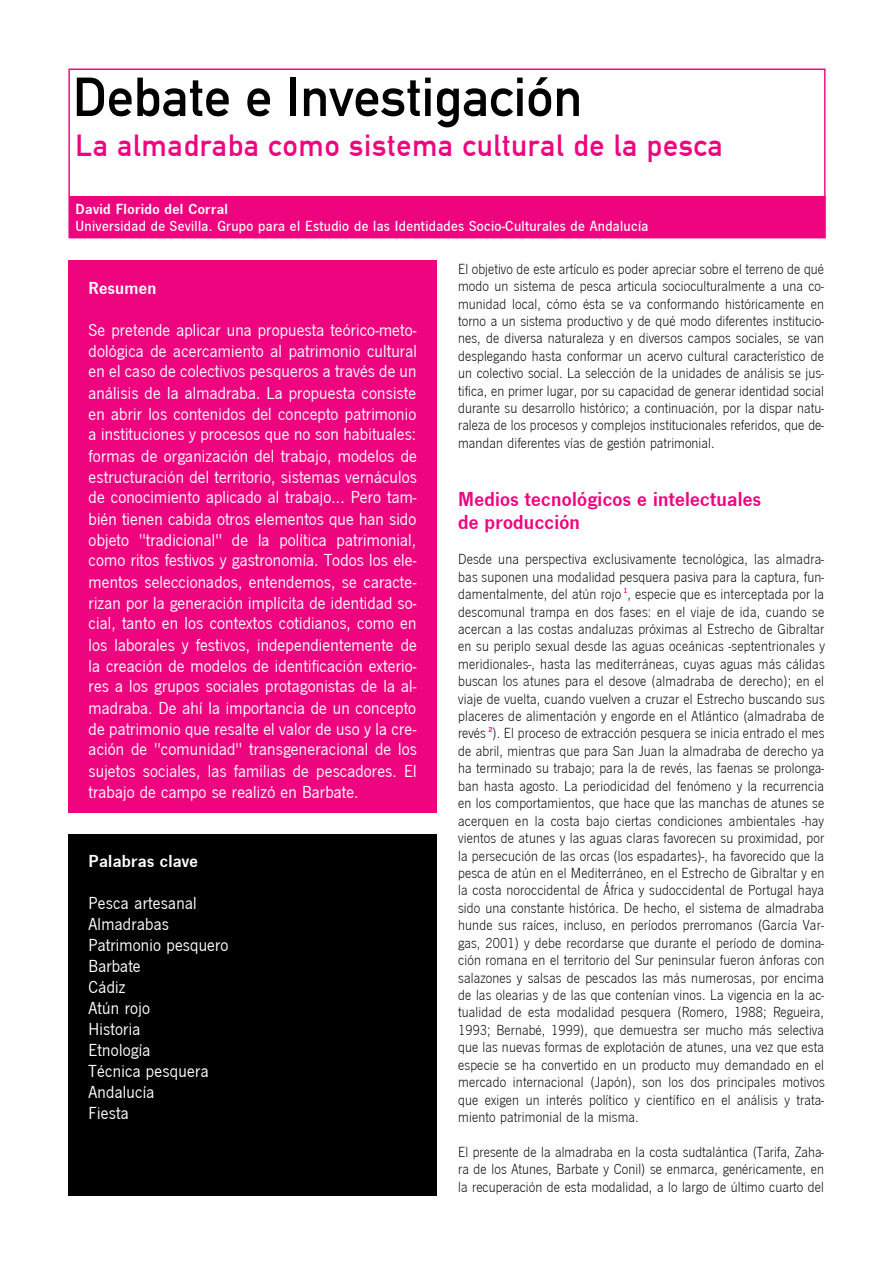
<style>
.page{position:relative;width:893px;height:1263px;background:#fff}
.page>*{position:absolute;margin:0;border:0;box-sizing:border-box;transform-origin:0 0}
.t1{font:54px "DIN Mittelschrift";color:#000}
.t2{font:29.85px "DIN Mittelschrift";letter-spacing:.025em;color:#ef047f}
.t3{font:700 20.85px/22.6px "News Got T Dem";letter-spacing:.015em;color:#ef047f}
.t4{font:18px/21px "News Got T";letter-spacing:.01em;color:#fff}
.t5{font:700 18px "News Got T Dem";letter-spacing:.015em;color:#fff}
.t6{font:15.15px/17.4px "News Got T Lig";letter-spacing:.005em;color:#000;text-align:justify}
.t7{font:15.15px "News Got T Med";letter-spacing:.02em;color:#fff}
.t8{font:700 15.15px "News Got T Dem";letter-spacing:.02em;color:#fff}
</style>
<div class="page">
<svg style="left:68px;top:69px;width:757px;height:169px"></svg>
<div style="left:69px;top:196px;width:756px;height:42px;background:#ef047f"></div>
<div style="left:68px;top:260px;width:369px;height:553px;background:#ef047f"></div>
<div style="left:68px;top:834px;width:369px;height:361px;background:#000"></div>
<h1 class="t1" style="left:73px;top:65px;width:511px">Debate e Investigación</h1>
<h2 class="t2" style="left:76px;top:128px;width:648px">La almadraba como sistema cultural de la pesca</h2>
<p class="t8" style="left:76px;top:200px;width:154px">David Florido del Corral</p>
<p class="t7" style="left:76px;top:218px;width:574px">Universidad de Sevilla. Grupo para el Estudio de las Identidades Socio-Culturales de Andalucía</p>
<p class="t5" style="left:89px;top:277px;width:69px">Resumen</p>
<p class="t4" style="left:89px;top:319px;width:330px;text-align:justify">Se pretende aplicar una propuesta teórico-meto&shy;dológica de acercamiento al patrimonio cultural en el caso de colectivos pesqueros a través de un análisis de la almadraba. La propuesta consiste en abrir los contenidos del concepto patrimonio a instituciones y procesos que no son habituales: formas de organización del trabajo, modelos de estructuración del territorio, sistemas vernáculos de conocimiento aplicado al trabajo... Pero tam&shy;bién tienen cabida otros elementos que han sido objeto "tradicional" de la política patrimonial, como ritos festivos y gastronomía. Todos los ele&shy;mentos seleccionados, entendemos, se caracte&shy;rizan por la generación implícita de identidad so&shy;cial, tanto en los contextos cotidianos, como en los laborales y festivos, independientemente de la creación de modelos de identificación exterio&shy;res a los grupos sociales protagonistas de la al&shy;madraba. De ahí la importancia de un concepto de patrimonio que resalte el valor de uso y la cre&shy;ación de "comunidad" transgeneracional de los sujetos sociales, las familias de pescadores. El trabajo de campo se realizó en Barbate.</p>
<p class="t5" style="left:89px;top:851px;width:111px">Palabras clave</p>
<p class="t4" style="left:89px;top:893px;width:141px">Pesca artesanal<br>Almadrabas<br>Patrimonio pesquero<br>Barbate<br>Cádiz<br>Atún rojo<br>Historia<br>Etnología<br>Técnica pesquera<br>Andalucía<br>Fiesta</p>
<p class="t6" style="left:458px;top:260px;width:367px">El objetivo de este artículo es poder apreciar sobre el terreno de qué modo un sistema de pesca articula socioculturalmente a una co&shy;munidad local, cómo ésta se va conformando históricamente en torno a un sistema productivo y de qué modo diferentes institucio&shy;nes, de diversa naturaleza y en diversos campos sociales, se van desplegando hasta conformar un acervo cultural característico de un colectivo social. La selección de la unidades de análisis se jus&shy;tifica, en primer lugar, por su capacidad de generar identidad social durante su desarrollo histórico; a continuación, por la dispar natu&shy;raleza de los procesos y complejos institucionales referidos, que de&shy;mandan diferentes vías de gestión patrimonial.</p>
<h3 class="t3" style="left:458px;top:487px;width:304px">Medios tecnológicos e intelectuales de producción</h3>
<p class="t6" style="left:458px;top:550px;width:368px">Desde una perspectiva exclusivamente tecnológica, las almadra&shy;bas suponen una modalidad pesquera pasiva para la captura, fun&shy;damentalmente, del atún rojo <sup>1</sup>, especie que es interceptada por la descomunal trampa en dos fases: en el viaje de ida, cuando se acercan a las costas andaluzas próximas al Estrecho de Gibraltar en su periplo sexual desde las aguas oceánicas -septentrionales y meridionales-, hasta las mediterráneas, cuyas aguas más cálidas buscan los atunes para el desove (almadraba de derecho); en el viaje de vuelta, cuando vuelven a cruzar el Estrecho buscando sus placeres de alimentación y engorde en el Atlántico (almadraba de revés <sup>2</sup>). El proceso de extracción pesquera se inicia entrado el mes de abril, mientras que para San Juan la almadraba de derecho ya ha terminado su trabajo; para la de revés, las faenas se prolonga&shy;ban hasta agosto. La periodicidad del fenómeno y la recurrencia en los comportamientos, que hace que las manchas de atunes se acerquen en la costa bajo ciertas condiciones ambientales -hay vientos de atunes y las aguas claras favorecen su proximidad, por la persecución de las orcas (los espadartes)-, ha favorecido que la pesca de atún en el Mediterráneo, en el Estrecho de Gibraltar y en la costa noroccidental de África y sudoccidental de Portugal haya sido una constante histórica. De hecho, el sistema de almadraba hunde sus raíces, incluso, en períodos prerromanos (García Var&shy;gas, 2001) y debe recordarse que durante el período de domina&shy;ción romana en el territorio del Sur peninsular fueron ánforas con salazones y salsas de pescados las más numerosas, por encima de las olearias y de las que contenían vinos. La vigencia en la ac&shy;tualidad de esta modalidad pesquera (Romero, 1988; Regueira, 1993; Bernabé, 1999), que demuestra ser mucho más selectiva que las nuevas formas de explotación de atunes, una vez que esta especie se ha convertido en un producto muy demandado en el mercado internacional (Japón), son los dos principales motivos que exigen un interés político y científico en el análisis y trata&shy;miento patrimonial de la misma.</p>
<p class="t6" style="left:458px;top:1143px;width:367px">El presente de la almadraba en la costa sudtalántica (Tarifa, Zaha&shy;ra de los Atunes, Barbate y Conil) se enmarca, genéricamente, en la recuperación de esta modalidad, a lo largo de último cuarto del</p>
</div>
